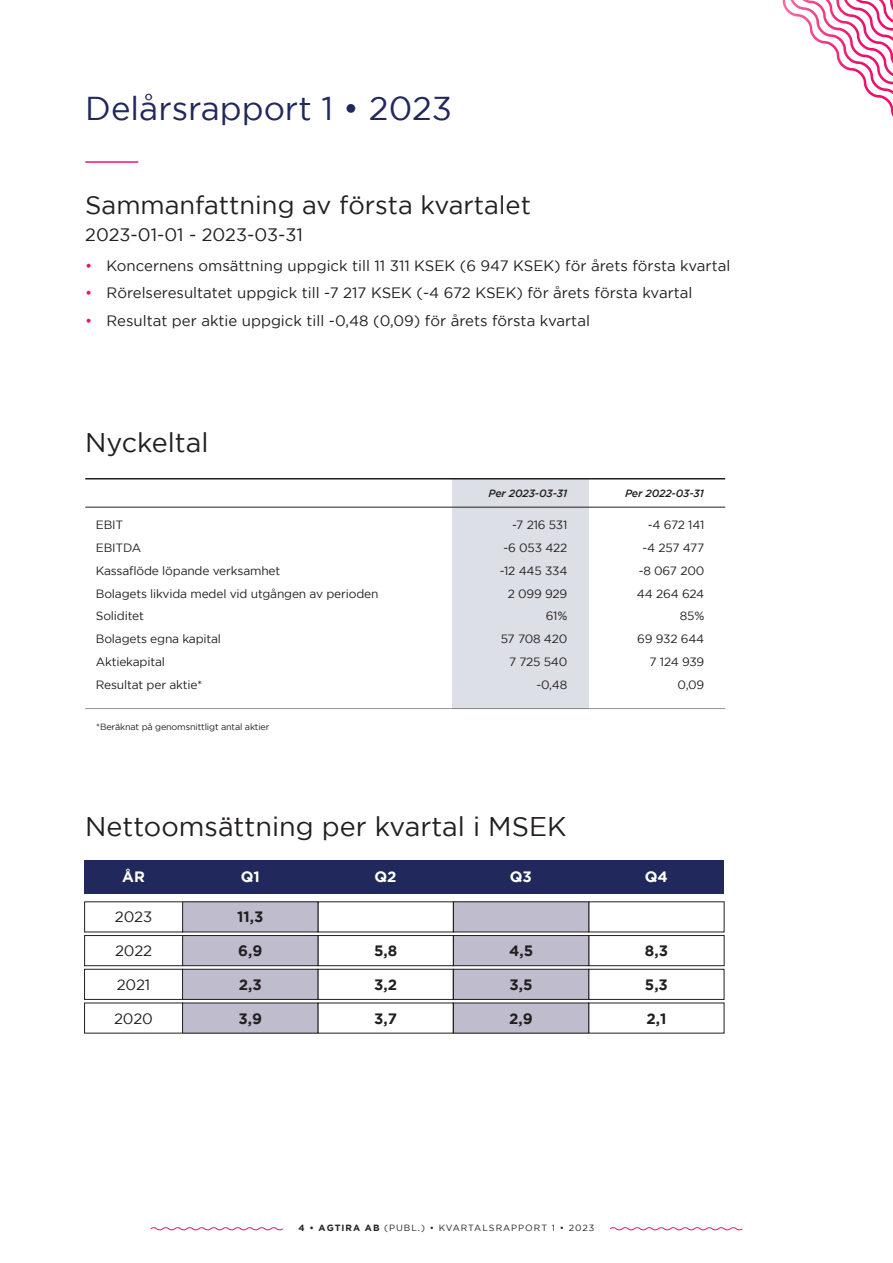
<style>
.page{position:relative;width:893px;height:1263px;background:#fff}
.page>*{position:absolute;margin:0;border:0;box-sizing:border-box;transform-origin:0 0}
.Rubrik_H1{font:33px "Gotham";color:#21295c}
.Rubrik_H2{font:27px "Gotham";color:#231f20}
.Rubrik_H2-2{font:25.5px "Gotham";color:#231f20}
.Rubrik_H2-3{font:18px "Gotham";letter-spacing:-.005em;color:#231f20}
.Rubrik_H2-4{font:15px "Gotham";color:#231f20}
.Siffror_centrerat_ta{font:700 15px "Gotham";color:#231f20}
.Rubrik_Bröd{font:15px "Gotham";letter-spacing:-.01em;color:#231f20}
.Siffror_centrerat_ta-2{font:700 15px "Gotham";color:#fff}
.Rubrik_H2-5{font:15px "Gotham";color:#ed146e}
.Tabell_Bröd{font:12px "Gotham";letter-spacing:-.015em;color:#231f20}
.Rubrik_Bröd-2{font:italic 500 10.5px "Gotham";letter-spacing:-.01em;color:#231f20}
.Tabell_Bröd-2{font:9px "Gotham";letter-spacing:.11em;color:#231f20}
.Tabell_Bröd-3{font:9px "Gotham";letter-spacing:-.015em;color:#231f20}
.s1{font-weight:700}
</style>
<div class="page">
<div style="left:452px;top:478px;width:136px;height:231px;background:#dddfe6"></div>
<hr style="left:85px;top:478px;width:640px;height:1px;background:#231f20">
<hr style="left:85px;top:507px;width:640px;height:1px;background:#231f20">
<hr style="left:85px;top:161px;width:53px;height:2px;background:#ed146e">
<div style="left:85px;top:860px;width:98px;height:33px;background:#21295c"></div>
<div style="left:84px;top:969px;width:99px;height:30px;border:1px solid #231f20"></div>
<div style="left:84px;top:935px;width:99px;height:31px;border:1px solid #231f20"></div>
<div style="left:589px;top:860px;width:135px;height:33px;background:#21295c"></div>
<div style="left:589px;top:969px;width:135px;height:30px;border:1px solid #231f20"></div>
<div style="left:589px;top:935px;width:135px;height:31px;border:1px solid #231f20"></div>
<div style="left:453px;top:860px;width:136px;height:33px;background:#21295c"></div>
<div style="left:453px;top:902px;width:136px;height:30px;background:#bfbdcd"></div>
<div style="left:453px;top:969px;width:136px;height:30px;background:#bfbdcd"></div>
<div style="left:453px;top:969px;width:136px;height:30px;border:1px solid #231f20"></div>
<div style="left:453px;top:935px;width:136px;height:31px;background:#bfbdcd"></div>
<div style="left:453px;top:935px;width:136px;height:31px;border:1px solid #231f20"></div>
<div style="left:453px;top:1003px;width:136px;height:30px;background:#bfbdcd"></div>
<div style="left:318px;top:860px;width:135px;height:33px;background:#21295c"></div>
<div style="left:318px;top:969px;width:135px;height:30px;border:1px solid #231f20"></div>
<div style="left:318px;top:935px;width:135px;height:31px;border:1px solid #231f20"></div>
<div style="left:183px;top:860px;width:135px;height:33px;background:#21295c"></div>
<div style="left:183px;top:969px;width:135px;height:30px;background:#bfbdcd"></div>
<div style="left:182px;top:969px;width:136px;height:30px;border:1px solid #231f20"></div>
<div style="left:183px;top:935px;width:135px;height:31px;background:#bfbdcd"></div>
<div style="left:182px;top:935px;width:136px;height:31px;border:1px solid #231f20"></div>
<div style="left:183px;top:1003px;width:135px;height:30px;background:#bfbdcd"></div>
<div style="left:183px;top:902px;width:135px;height:30px;background:#bfbdcd"></div>
<svg style="left:150px;top:1227px;width:133px;height:4px"></svg>
<svg style="left:610px;top:1227px;width:133px;height:4px"></svg>
<svg style="left:782px;top:0;width:111px;height:117px"></svg>
<p class="Rubrik_H1" style="left:85px;top:90px;width:368px">Delårsrapport 1 • 2023</p>
<p class="Rubrik_H2-2" style="left:85px;top:191px;width:447px">Sammanfattning av första kvartalet</p>
<p class="Rubrik_H2-3" style="left:85px;top:224px;width:219px">2023-01-01 - 2023-03-31</p>
<p class="Rubrik_H2-4" style="left:107px;top:257px;width:625px">Koncernens omsättning uppgick till 11 311 KSEK (6 947 KSEK) för årets första kvartal</p>
<p class="Rubrik_H2-4" style="left:107px;top:285px;width:587px">Rörelseresultatet uppgick till -7 217 KSEK (-4 672 KSEK) för årets första kvartal</p>
<p class="Rubrik_H2-4" style="left:107px;top:312px;width:485px">Resultat per aktie uppgick till -0,48 (0,09) för årets första kvartal</p>
<p class="Rubrik_H2-5" style="left:85px;top:257px;width:9px">•</p>
<p class="Rubrik_H2-5" style="left:85px;top:285px;width:9px">•</p>
<p class="Rubrik_H2-5" style="left:85px;top:312px;width:9px">•</p>
<p class="Rubrik_H2" style="left:85px;top:428px;width:125px">Nyckeltal</p>
<p class="Tabell_Bröd" style="left:96px;top:518px;width:29px">EBIT</p>
<p class="Tabell_Bröd" style="left:96px;top:541px;width:47px">EBITDA</p>
<p class="Tabell_Bröd" style="left:96px;top:564px;width:186px">Kassaflöde löpande verksamhet</p>
<p class="Tabell_Bröd" style="left:96px;top:587px;width:284px">Bolagets likvida medel vid utgången av perioden</p>
<p class="Tabell_Bröd" style="left:96px;top:609px;width:50px">Soliditet</p>
<p class="Tabell_Bröd" style="left:96px;top:632px;width:127px">Bolagets egna kapital</p>
<p class="Tabell_Bröd" style="left:96px;top:655px;width:71px">Aktiekapital</p>
<p class="Tabell_Bröd" style="left:96px;top:678px;width:108px">Resultat per aktie*</p>
<p class="Tabell_Bröd-3" style="left:96px;top:722px;width:175px">*Beräknat på genomsnittligt antal aktier</p>
<p class="Rubrik_Bröd-2" style="left:488px;top:487px;width:80px">Per 2023-03-31</p>
<p class="Rubrik_Bröd-2" style="left:625px;top:487px;width:80px">Per 2022-03-31</p>
<p class="Tabell_Bröd" style="left:512px;top:518px;width:57px">-7 216 531</p>
<p class="Tabell_Bröd" style="left:503px;top:541px;width:65px">-6 053 422</p>
<p class="Tabell_Bröd" style="left:500px;top:564px;width:69px">-12 445 334</p>
<p class="Tabell_Bröd" style="left:508px;top:587px;width:61px">2 099 929</p>
<p class="Tabell_Bröd" style="left:546px;top:609px;width:23px">61%</p>
<p class="Tabell_Bröd" style="left:501px;top:632px;width:68px">57 708 420</p>
<p class="Tabell_Bröd" style="left:509px;top:655px;width:60px">7 725 540</p>
<p class="Tabell_Bröd" style="left:536px;top:678px;width:33px">-0,48</p>
<p class="Tabell_Bröd" style="left:648px;top:518px;width:58px">-4 672 141</p>
<p class="Tabell_Bröd" style="left:643px;top:541px;width:63px">-4 257 477</p>
<p class="Tabell_Bröd" style="left:639px;top:564px;width:67px">-8 067 200</p>
<p class="Tabell_Bröd" style="left:637px;top:587px;width:69px">44 264 624</p>
<p class="Tabell_Bröd" style="left:680px;top:609px;width:26px">85%</p>
<p class="Tabell_Bröd" style="left:637px;top:632px;width:69px">69 932 644</p>
<p class="Tabell_Bröd" style="left:649px;top:655px;width:56px">7 124 939</p>
<p class="Tabell_Bröd" style="left:677px;top:678px;width:28px">0,09</p>
<p class="Rubrik_H2" style="left:85px;top:812px;width:483px">Nettoomsättning per kvartal i MSEK</p>
<p class="Siffror_centrerat_ta-2" style="left:122px;top:868px;width:24px">ÅR</p>
<p class="Rubrik_Bröd" style="left:115px;top:909px;width:39px">2023</p>
<p class="Siffror_centrerat_ta-2" style="left:241px;top:868px;width:21px">Q1</p>
<p class="Siffror_centrerat_ta-2" style="left:374px;top:868px;width:24px">Q2</p>
<p class="Siffror_centrerat_ta-2" style="left:510px;top:868px;width:24px">Q3</p>
<p class="Siffror_centrerat_ta" style="left:237px;top:908px;width:28px">11,3</p>
<p class="Siffror_centrerat_ta-2" style="left:645px;top:868px;width:25px">Q4</p>
<p class="Rubrik_Bröd" style="left:115px;top:942px;width:39px">2022</p>
<p class="Siffror_centrerat_ta" style="left:238px;top:942px;width:26px">6,9</p>
<p class="Siffror_centrerat_ta" style="left:374px;top:942px;width:25px">5,8</p>
<p class="Siffror_centrerat_ta" style="left:509px;top:942px;width:26px">4,5</p>
<p class="Siffror_centrerat_ta" style="left:645px;top:942px;width:25px">8,3</p>
<p class="Rubrik_Bröd" style="left:117px;top:976px;width:35px">2021</p>
<p class="Siffror_centrerat_ta" style="left:239px;top:976px;width:24px">2,3</p>
<p class="Siffror_centrerat_ta" style="left:374px;top:976px;width:24px">3,2</p>
<p class="Siffror_centrerat_ta" style="left:509px;top:976px;width:25px">3,5</p>
<p class="Siffror_centrerat_ta" style="left:645px;top:976px;width:25px">5,3</p>
<p class="Rubrik_Bröd" style="left:114px;top:1010px;width:40px">2020</p>
<p class="Siffror_centrerat_ta" style="left:238px;top:1009px;width:25px">3,9</p>
<p class="Siffror_centrerat_ta" style="left:374px;top:1009px;width:24px">3,7</p>
<p class="Siffror_centrerat_ta" style="left:509px;top:1009px;width:25px">2,9</p>
<p class="Siffror_centrerat_ta" style="left:646px;top:1009px;width:21px">2,1</p>
<p class="Tabell_Bröd-2" style="left:299px;top:1223px;width:297px"><span class="s1">4 • AGTIRA AB</span> (PUBL.) • KVARTALSRAPPORT 1 • 2023</p>
</div>
